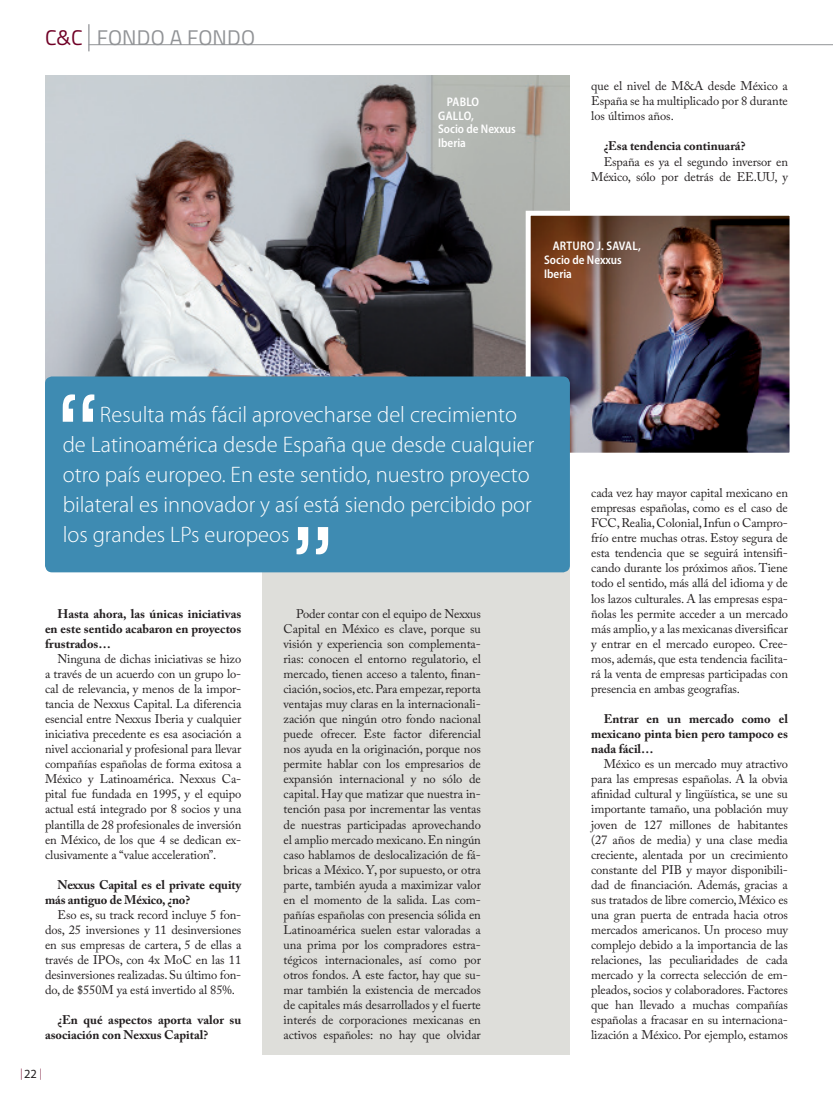
<style>
.page{position:relative;width:833px;height:1099px;background:#fff}
.page>*{position:absolute;margin:0;border:0;box-sizing:border-box;transform-origin:0 0}
.stl_destacado{font:300 22.5px/30.1px "Myriad Pro";color:#fff}
.t1{font:21.25px "Titillium";letter-spacing:.01em;color:#919396}
.stl_base{font:12.5px/15px "Adobe Caslon Pro";letter-spacing:-.01em;color:#231f20;text-align:justify}
.stl_pregunta{font:700 12.5px/15px "Adobe Caslon Pro";color:#231f20;text-align:justify}
.stl_autor{font:600 semi-condensed 12.5px/13.8px "Myriad Pro";color:#fff;scale:.96 1}
.t2{font:300 condensed 11.25px "Myriad Pro";color:#700026}
.s1{color:#700026}
.s2{font-weight:400;font-stretch:normal}
.s3{font-weight:400;font-stretch:normal;font-size:12.5px;color:#231f20}
</style>
<div class="page">
<svg style="left:88px;top:24px;width:1px;height:27px"></svg>
<hr style="left:89px;top:44px;width:744px;height:1px;background:#919396">
<div style="left:263px;top:406px;width:307px;height:648px;background:#dededa"></div>
<img style="left:45px;top:75px;width:524px;height:305px">
<img style="left:523px;top:208px;width:267px;height:245px">
<div style="left:45px;top:376px;width:525px;height:196px;background:#3e8bb2;border-radius:7px"></div>
<svg style="left:63px;top:394px;width:31px;height:28px"></svg>
<svg style="left:296px;top:527px;width:32px;height:27px"></svg>
<h2 class="t1" style="left:45px;top:22px;width:212px"><span class="s1">C&amp;C</span> FONDO A FONDO</h2>
<p class="stl_autor" style="left:438px;top:95px;width:83px"><span class="s2">→</span> PABLO<br>GALLO,<br>Socio de Nexxus<br>Iberia</p>
<p class="stl_base" style="left:591px;top:78px;width:198px">que el nivel de M&amp;A desde México a España se ha multiplicado por 8 durante los últimos años.</p>
<p class="stl_pregunta" style="left:603px;top:139px;width:143px">¿Esa tendencia continuará?</p>
<p class="stl_base" style="left:591px;top:154px;width:198px;text-align:right">España es ya el segundo inversor en<br>México, sólo por detrás de EE.UU, y</p>
<p class="stl_autor" style="left:544px;top:239px;width:102px"><span class="s2">→</span> ARTURO J. SAVAL,<br>Socio de Nexxus<br>Iberia</p>
<p class="stl_destacado" style="left:63px;top:399px;width:473px;text-indent:37px">Resulta más fácil aprovecharse del crecimiento de Latinoamérica desde España que desde cualquier otro país europeo. En este sentido, nuestro proyecto bilateral es innovador y así está siendo percibido por los grandes LPs europeos</p>
<p class="stl_pregunta" style="left:45px;top:605px;width:198px;text-indent:12px">Hasta ahora, las únicas iniciativas en este sentido acabaron en proyectos frustrados…</p>
<p class="stl_base" style="left:45px;top:651px;width:198px;text-indent:12px">Ninguna de dichas iniciativas se hizo a través de un acuerdo con un grupo lo&shy;cal de relevancia, y menos de la impor&shy;tancia de Nexxus Capital. La diferencia esencial entre Nexxus Iberia y cualquier iniciativa precedente es esa asociación a nivel accionarial y profesional para llevar compañías españolas de forma exitosa a México y Latinoamérica. Nexxus Ca&shy;pital fue fundada en 1995, y el equipo actual está integrado por 8 socios y una plantilla de 28 profesionales de inversión en México, de los que 4 se dedican ex&shy;clusivamente a “value acceleration”.</p>
<p class="stl_pregunta" style="left:45px;top:876px;width:198px;text-indent:12px">Nexxus Capital es el private equity más antiguo de México, ¿no?</p>
<p class="stl_base" style="left:45px;top:907px;width:198px;text-indent:12px">Eso es, su track record incluye 5 fon&shy;dos, 25 inversiones y 11 desinversiones en sus empresas de cartera, 5 de ellas a través de IPOs, con 4x MoC en las 11 desinversiones realizadas. Su último fon&shy;do, de $550M ya está invertido al 85%.</p>
<p class="stl_pregunta" style="left:45px;top:1012px;width:198px;text-indent:12px">¿En qué aspectos aporta valor su asociación con Nexxus Capital?</p>
<p class="t2" style="left:20px;top:1066px;width:23px">|<span class="s3">22</span>|</p>
<p class="stl_base" style="left:283px;top:605px;width:199px;text-indent:12px">Poder contar con el equipo de Nexxus Capital en México es clave, porque su visión y experiencia son complementa&shy;rias: conocen el entorno regulatorio, el mercado, tienen acceso a talento, finan&shy;ciación, socios, etc. Para empezar, reporta ventajas muy claras en la internacionali&shy;zación que ningún otro fondo nacional puede ofrecer. Este factor diferencial nos ayuda en la originación, porque nos permite hablar con los empresarios de expansión internacional y no sólo de capital. Hay que matizar que nuestra in&shy;tención pasa por incrementar las ventas de nuestras participadas aprovechando el amplio mercado mexicano. En ningún caso hablamos de deslocalización de fá&shy;bricas a México. Y, por supuesto, or otra parte, también ayuda a maximizar valor en el momento de la salida. Las com&shy;pañías españolas con presencia sólida en Latinoamérica suelen estar valoradas a una prima por los compradores estra&shy;tégicos internacionales, así como por otros fondos. A este factor, hay que su&shy;mar también la existencia de mercados de capitales más desarrollados y el fuerte interés de corporaciones mexicanas en activos españoles: no hay que olvidar</p>
<p class="stl_base" style="left:591px;top:485px;width:198px">cada vez hay mayor capital mexicano en empresas españolas, como es el caso de FCC, Realia, Colonial, Infun o Campro&shy;frío entre muchas otras. Estoy segura de esta tendencia que se seguirá intensifi&shy;cando durante los próximos años. Tiene todo el sentido, más allá del idioma y de los lazos culturales. A las empresas espa&shy;ñolas les permite acceder a un mercado más amplio, y a las mexicanas diversificar y entrar en el mercado europeo. Cree&shy;mos, además, que esta tendencia facilita&shy;rá la venta de empresas participadas con presencia en ambas geografías.</p>
<p class="stl_pregunta" style="left:591px;top:711px;width:198px;text-indent:12px">Entrar en un mercado como el mexicano pinta bien pero tampoco es nada fácil…</p>
<p class="stl_base" style="left:591px;top:756px;width:198px;text-indent:12px">México es un mercado muy atractivo para las empresas españolas. A la obvia afinidad cultural y lingüística, se une su importante tamaño, una población muy joven de 127 millones de habitantes (27 años de media) y una clase media creciente, alentada por un crecimiento constante del PIB y mayor disponibili&shy;dad de financiación. Además, gracias a sus tratados de libre comercio, México es una gran puerta de entrada hacia otros mercados americanos. Un proceso muy complejo debido a la importancia de las relaciones, las peculiaridades de cada mercado y la correcta selección de em&shy;pleados, socios y colaboradores. Factores que han llevado a muchas compañías españolas a fracasar en su internaciona&shy;lización a México. Por ejemplo, estamos</p>
</div>
